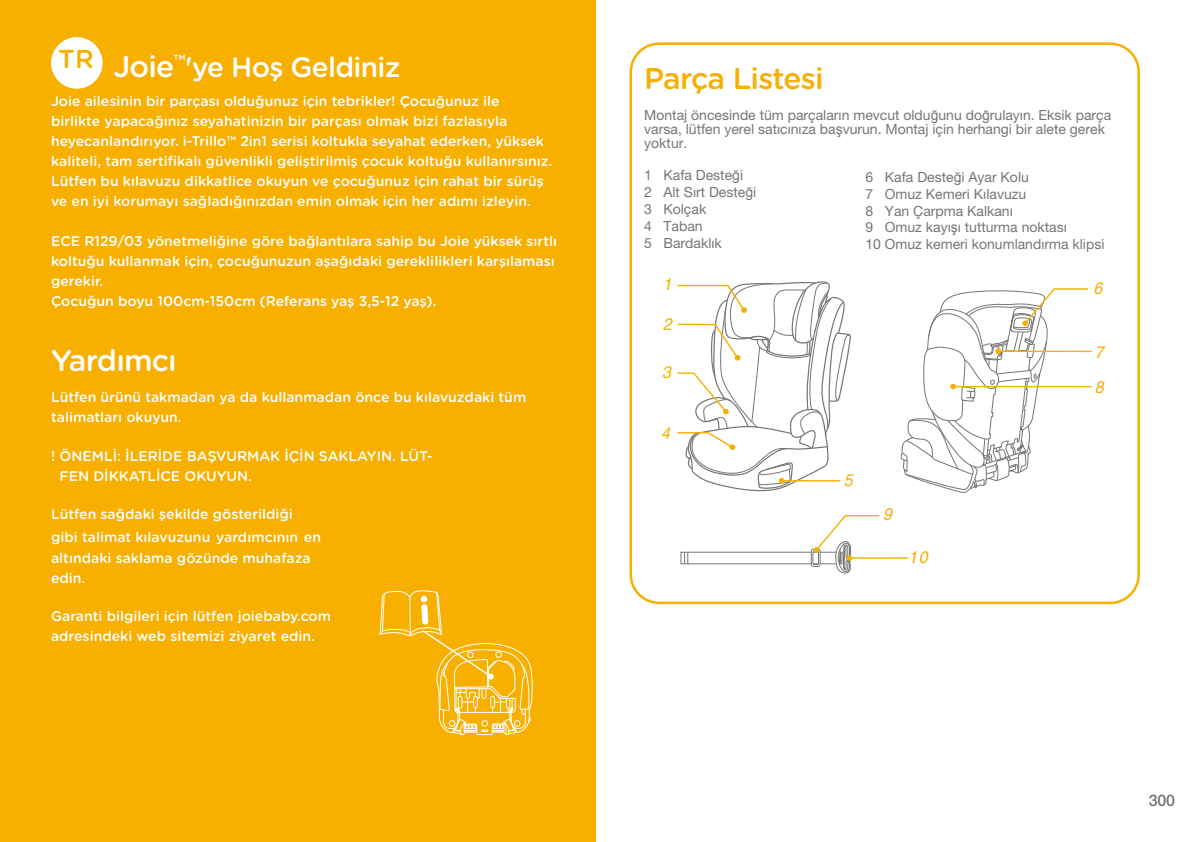
<style>
.page{position:relative;width:1191px;height:842px;background:#fff}
.page>*{position:absolute;margin:0;border:0;box-sizing:border-box;transform-origin:0 0}
.t1{font:500 30px "Gotham Rounded";letter-spacing:-.025em;color:#f7af00}
.t2{font:500 30px "Gotham Rounded";letter-spacing:-.025em;color:#fff}
.t3{font:500 28px "Gotham Rounded";letter-spacing:-.025em;color:#fff}
.t4{font:italic 16.8px/35.2px "Helvetica";color:#f7af00;scale:.95 1}
.t5{font:500 16px "Helvetica Neue LT Std";color:#767575}
.t6{font:500 14px/20px "Gotham Rounded";color:#fff}
.t7{font:14px/16.8px "Helvetica Neue LT Std";color:#767575}
.s1{font-size:30px}
.s2{font-family:"Arial"}
</style>
<div class="page">
<div style="left:629px;top:42px;width:511px;height:562px;border:2px solid #f7af00;border-radius:28px"></div>
<div style="left:680px;top:552px;width:131px;height:12px;border:1px solid #767575"></div>
<svg style="left:684px;top:552px;width:4px;height:12px"></svg>
<hr style="left:849px;top:557px;width:59px;height:2px;background:#f7af00">
<svg style="left:810px;top:515px;width:70px;height:59px"></svg>
<hr style="left:998px;top:351px;width:93px;height:1px;background:#f7af00">
<hr style="left:953px;top:386px;width:138px;height:1px;background:#f7af00">
<svg style="left:900px;top:288px;width:189px;height:205px"></svg>
<svg style="left:677px;top:281px;width:174px;height:211px"></svg>
<div style="left:0;top:0;width:595px;height:842px;background:#f7af00"></div>
<div style="left:51px;top:37px;width:52px;height:52px;background:#fff;border-radius:50%"></div>
<svg style="left:379px;top:590px;width:154px;height:146px"></svg>
<h2 class="t3" style="left:58px;top:47px;width:344px"><sup>TR</sup> <span class="s1">Joie</span><sup>™</sup>'ye Hoş Geldiniz</h2>
<p class="t6" style="left:51px;top:91px;width:503px">Joie ailesinin bir parçası olduğunuz için tebrikler! Çocuğunuz ile<br>birlikte yapacağınız seyahatinizin bir parçası olmak bizi fazlasıyla heyecanlandırıyor. i-Trillo™ 2in1 serisi koltukla seyahat ederken, yüksek kaliteli, tam sertifikalı güvenlikli geliştirilmiş çocuk koltuğu kullanırsınız.<br>Lütfen bu kılavuzu dikkatlice okuyun ve çocuğunuz için rahat bir sürüş ve en iyi korumayı sağladığınızdan emin olmak için her adımı izleyin.</p>
<p class="t6" style="left:51px;top:230px;width:507px">ECE R129/03 yönetmeliğine göre bağlantılara sahip bu Joie yüksek sırtlı koltuğu kullanmak için, çocuğunuzun aşağıdaki gereklilikleri karşılaması gerekir.<br>Çocuğun boyu 100cm-150cm (Referans yaş 3,5-12 yaş).</p>
<h1 class="t2" style="left:51px;top:339px;width:127px">Yardımcı</h1>
<p class="t6" style="left:51px;top:386px;width:477px">Lütfen ürünü takmadan ya da kullanmadan önce bu kılavuzdaki tüm talimatları okuyun.</p>
<p class="t6" style="left:60px;top:445px;width:374px;text-indent:-8px">! ÖNEMLİ: İLERİDE BAŞVURMAK İÇİN SAKLAYIN. LÜT-<br>FEN DİKKATLİCE OKUYUN.</p>
<p class="t6" style="left:51px;top:501px;width:271px;line-height:23.6px">Lütfen sağdaki şekilde gösterildiği gibi talimat kılavuzunu yardımcının en</p>
<p class="t6" style="left:51px;top:548px;width:261px">altındaki saklama gözünde muhafaza edin.</p>
<p class="t6" style="left:51px;top:605px;width:281px">Garanti bilgileri için lütfen joiebaby.com adresindeki web sitemizi ziyaret edin.</p>
<h1 class="t1" style="left:644px;top:57px;width:181px">Parça Listesi</h1>
<p class="t7" style="left:644px;top:108px;width:468px;line-height:14px">Montaj öncesinde tüm parçaların mevcut oldu<span class="s2">ğ</span>unu do<span class="s2">ğ</span>rulayın. Eksik parça varsa, lütfen yerel satıcınıza ba<span class="s2">ş</span>vurun. Montaj için herhangi bir alete gerek yoktur.</p>
<p class="t7" style="left:644px;top:167px;width:114px">1 Kafa Deste<span class="s2">ğ</span>i<br>2 Alt Sırt Deste<span class="s2">ğ</span>i<br>3 Kolçak<br>4 Taban<br>5 Bardaklık</p>
<p class="t7" style="left:865px;top:168px;width:240px">6 Kafa Deste<span class="s2">ğ</span>i Ayar Kolu<br>7 Omuz Kemeri Kılavuzu<br>8 Yan Çarpma Kalkanı<br>9 Omuz kayı<span class="s2">ş</span>ı tutturma noktası<br>10 Omuz kemeri konumlandırma klipsi</p>
<p class="t4" style="left:663px;top:266px;width:11px">1</p>
<p class="t4" style="left:662px;top:306px;width:11px">2</p>
<p class="t4" style="left:662px;top:355px;width:11px">3</p>
<p class="t4" style="left:661px;top:416px;width:11px">4</p>
<p class="t4" style="left:844px;top:463px;width:11px">5</p>
<p class="t4" style="left:883px;top:497px;width:11px">9</p>
<p class="t4" style="left:908px;top:540px;width:21px">10</p>
<p class="t4" style="left:1093px;top:271px;width:11px">6</p>
<p class="t4" style="left:1095px;top:335px;width:11px">7<br>8</p>
<p class="t5" style="left:1148px;top:791px;width:28px">300</p>
</div>
